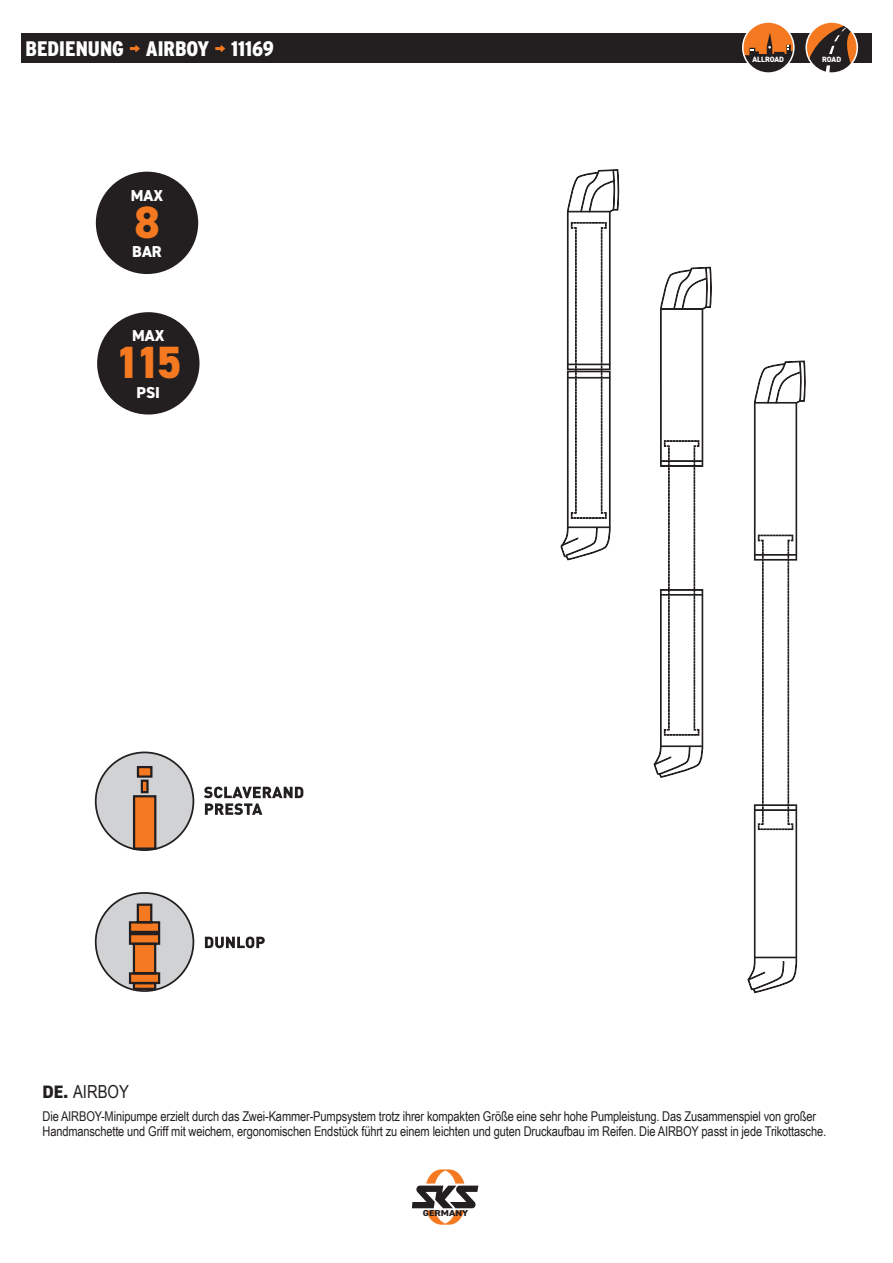
<style>
.page{position:relative;width:893px;height:1263px;background:#fff}
.page>*{position:absolute;margin:0;border:0;box-sizing:border-box;transform-origin:0 0}
.t1{font:800 45.3px "DIN2014";color:#f47921}
.t2{font:900 21px "Interstate Condensed";color:#fff}
.t3{font:18px "Arial Narrow";color:#231f20}
.t4{font:800 15.9px "DIN2014";color:#fff}
.t5{font:13.5px/15px "Arial Narrow";letter-spacing:-.01em;color:#231f20}
.t6{font:800 8.7px "DIN2014";color:#231f20;scale:1.17 1}
.t7{font:800 7.65px "DIN2014";color:#fff}
.s1{color:#f47921}
.s2{font-family:"DIN2014";font-weight:800}
</style>
<div class="page">
<div style="left:94px;top:170px;width:106px;height:106px;background:#231f20;border-radius:50%"></div>
<div style="left:92px;top:168px;width:110px;height:109px;border:3px solid #fff;border-radius:50%"></div>
<div style="left:95px;top:310px;width:106px;height:106px;background:#231f20;border-radius:50%"></div>
<div style="left:94px;top:309px;width:109px;height:109px;border:3px solid #fff;border-radius:50%"></div>
<svg style="left:412px;top:1169px;width:66px;height:56px"></svg>
<svg style="left:204px;top:787px;width:100px;height:28px"></svg>
<div style="left:96px;top:752px;width:97px;height:98px;background:#d1d2d4;border-radius:50%"></div>
<div style="left:95px;top:751px;width:99px;height:100px;border:2px solid #231f20;border-radius:50%"></div>
<svg style="left:132px;top:766px;width:26px;height:85px"></svg>
<svg style="left:205px;top:936px;width:60px;height:12px"></svg>
<div style="left:96px;top:893px;width:97px;height:98px;background:#d1d2d4;border-radius:50%"></div>
<div style="left:95px;top:892px;width:99px;height:100px;border:2px solid #231f20;border-radius:50%"></div>
<svg style="left:128px;top:903px;width:33px;height:88px"></svg>
<svg style="left:653px;top:267px;width:59px;height:511px"></svg>
<svg style="left:747px;top:360px;width:59px;height:633px"></svg>
<svg style="left:560px;top:169px;width:59px;height:391px"></svg>
<div style="left:21px;top:34px;width:851px;height:29px;background:#231f20"></div>
<div style="left:743px;top:22px;width:51px;height:51px;background:#f47921;border-radius:50%"></div>
<div style="left:742px;top:21px;width:53px;height:53px;border:2px solid #fff;border-radius:50%"></div>
<svg style="left:743px;top:33px;width:51px;height:40px"></svg>
<svg style="left:806px;top:24px;width:51px;height:47px"></svg>
<div style="left:805px;top:21px;width:53px;height:53px;border:2px solid #fff;border-radius:50%"></div>
<h2 class="t2" style="left:26px;top:39px;width:250px">BEDIENUNG <span class="s1">→</span> AIRBOY <span class="s1">→</span> 11169</h2>
<p class="t4" style="left:131px;top:186px;width:34px">MAX</p>
<h1 class="t1" style="left:134px;top:196px;width:27px">8</h1>
<p class="t4" style="left:132px;top:242px;width:31px">BAR</p>
<p class="t4" style="left:132px;top:326px;width:34px">MAX</p>
<h1 class="t1" style="left:115px;top:336px;width:69px">115</h1>
<p class="t4" style="left:137px;top:383px;width:25px">PSI</p>
<p class="t7" style="left:752px;top:55px;width:33px">ALLROAD</p>
<p class="t7" style="left:822px;top:55px;width:20px">ROAD</p>
<h3 class="t3" style="left:43px;top:1085px;width:88px"><span class="s2">DE.</span> AIRBOY</h3>
<p class="t5" style="left:43px;top:1110px;width:785px">Die AIRBOY-Minipumpe erzielt durch das Zwei-Kammer-Pumpsystem trotz ihrer kompakten Größe eine sehr hohe Pumpleistung. Das Zusammenspiel von großer<br>Handmanschette und Griff mit weichem, ergonomischen Endstück führt zu einem leichten und guten Druckaufbau im Reifen. Die AIRBOY passt in jede Trikottasche.</p>
<p class="t6" style="left:423px;top:1208px;width:40px">GERMANY</p>
</div>
